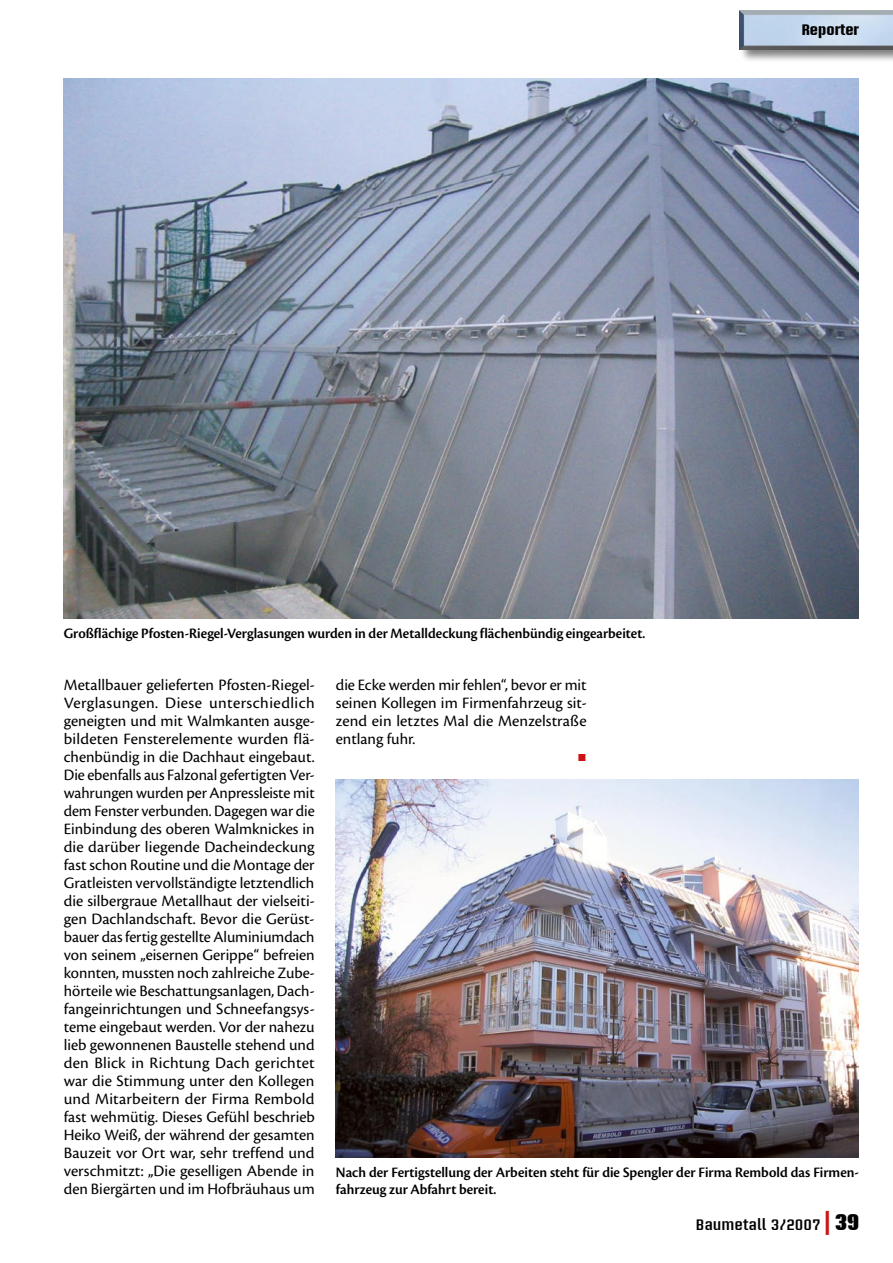
<style>
.page{position:relative;width:893px;height:1263px;background:#fff}
.page>*{position:absolute;margin:0;border:0;box-sizing:border-box;transform-origin:0 0}
.t1{font:16.5px/18px "Cronos Pro";color:#000;text-align:justify}
.t2{font:16.5px "European Pi Std 3";color:#cd1316}
.t3{font:15px/16.5px "Cronos Pro Semibold Disp";color:#000}
.t4{font:600 15px "Briem Akademi Std";color:#000}
.t5{font:700 15px "Briem Akademi Std";color:#000}
.s1{font-size:24px;color:#cd1316}
.s2{font-weight:900;font-size:22.5px}
</style>
<div class="page">
<div style="left:738px;top:9px;width:155px;height:54px;background:#000;opacity:.5"></div>
<img style="left:740px;top:11px;width:153px;height:38px">
<img style="left:336px;top:779px;width:523px;height:378px">
<img style="left:64px;top:78px;width:795px;height:540px">
<p class="t5" style="left:802px;top:22px;width:59px">Reporter</p>
<p class="t3" style="left:64px;top:625px;width:583px">Großflächige Pfosten-Riegel-Verglasungen wurden in der Metalldeckung flächenbündig eingearbeitet.</p>
<p class="t1" style="left:64px;top:676px;width:253px">Metallbauer gelieferten Pfosten-Riegel-Verglasungen. Diese unterschiedlich geneigten und mit Walmkanten ausge&shy;bildeten Fensterelemente wurden flä&shy;chenbündig in die Dachhaut eingebaut.<br>Die ebenfalls aus Falzonal gefertigten Ver&shy;wahrungen wurden per Anpressleiste mit dem Fenster verbunden. Dagegen war die Einbindung des oberen Walmknickes in die darüber liegende Dacheindeckung fast schon Routine und die Montage der Gratleisten vervollständigte letztendlich die silbergraue Metallhaut der vielseiti&shy;gen Dachlandschaft. Bevor die Gerüst&shy;bauer das fertig gestellte Aluminiumdach von seinem „eisernen Gerippe“ befreien konnten, mussten noch zahlreiche Zube&shy;hörteile wie Beschattungsanlagen, Dach&shy;fangeinrichtungen und Schneefangsys&shy;teme eingebaut werden. Vor der nahezu lieb gewonnenen Baustelle stehend und den Blick in Richtung Dach gerichtet war die Stimmung unter den Kollegen und Mitarbeitern der Firma Rembold fast wehmütig. Dieses Gefühl beschrieb Heiko Weiß, der während der gesamten Bauzeit vor Ort war, sehr treffend und verschmitzt: „Die geselligen Abende in den Biergärten und im Hofbräuhaus um</p>
<p class="t1" style="left:336px;top:676px;width:252px">die Ecke werden mir fehlen“, bevor er mit seinen Kollegen im Firmenfahrzeug sit&shy;zend ein letztes Mal die Menzelstraße entlang fuhr.</p>
<p class="t2" style="left:578px;top:744px;width:11px">▪</p>
<p class="t3" style="left:336px;top:1164px;width:524px">Nach der Fertigstellung der Arbeiten steht für die Spengler der Firma Rembold das Firmen&shy;fahrzeug zur Abfahrt bereit.</p>
<p class="t4" style="left:696px;top:1216px;width:165px">Baumetall 3/2007 <span class="s1">|</span> <span class="s2">39</span></p>
</div>
